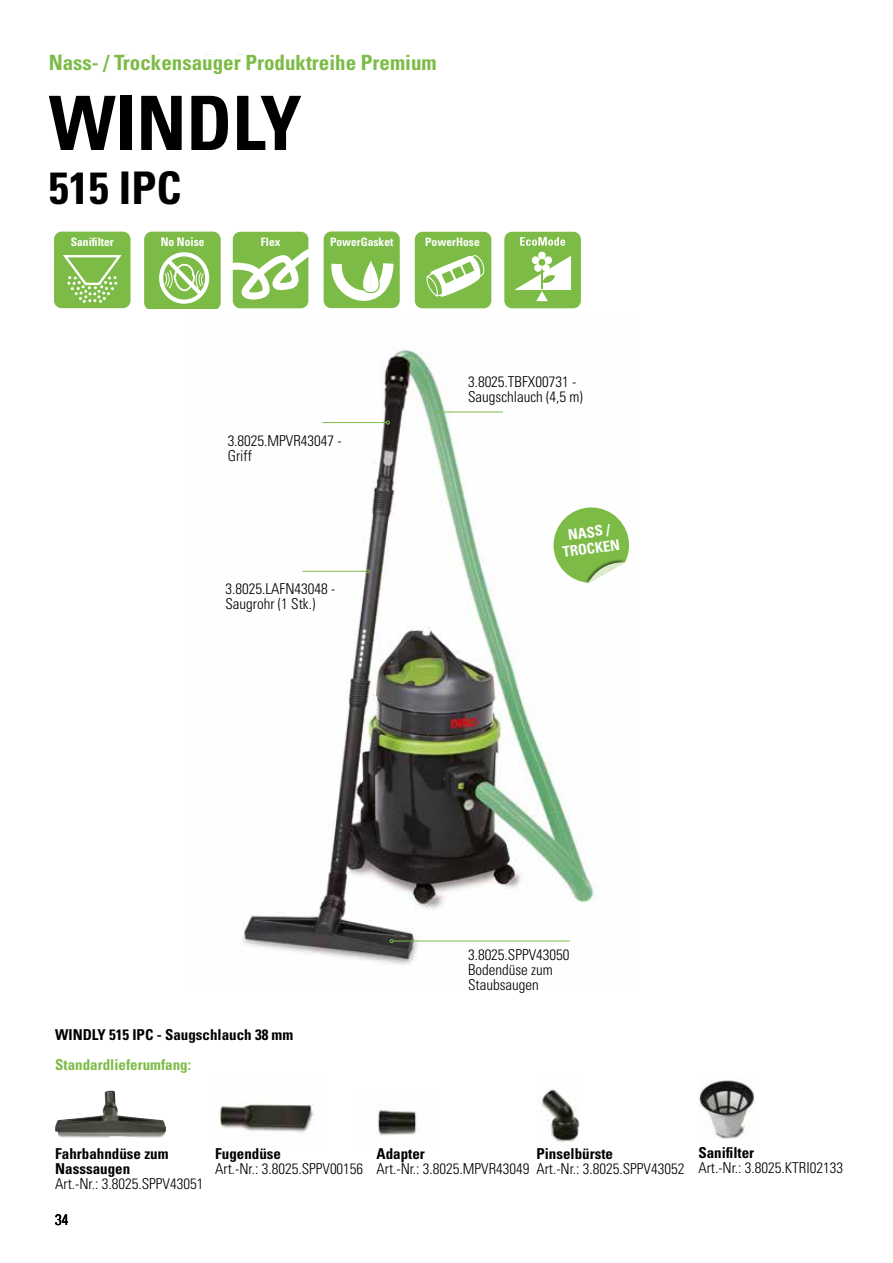
<style>
.page{position:relative;width:893px;height:1263px;background:#fff}
.page>*{position:absolute;margin:0;border:0;box-sizing:border-box;transform-origin:0 0}
.t1{font:700 condensed 75px "Univers LT Std";color:#000}
.t2{font:700 condensed 45px "Univers LT Std";color:#000}
.t3{font:700 condensed 21px "Univers LT Std";color:#7dbb47}
.t4{font:300 condensed 15px/15px "Univers LT Std";color:#000}
.t5{font:700 condensed 15px/15px "Univers LT Std";color:#000}
.t6{font:700 condensed 15px "Univers LT Std";color:#7dbb47}
.t7{font:700 condensed 14.7px/16.2px "Univers LT Std";color:#fff;text-align:center}
.t8{font:700 condensed 11.85px "Univers LT Std";color:#fff}
.t9{font:700 condensed 11.55px "Univers LT Std";color:#fff}
</style>
<div class="page">
<img style="left:242px;top:349px;width:352px;height:616px">
<div style="left:54px;top:232px;width:77px;height:76px;background:#7dbb47;border-radius:8px"></div>
<svg style="left:63px;top:255px;width:59px;height:48px"></svg>
<svg style="left:144px;top:232px;width:77px;height:76px"></svg>
<div style="left:233px;top:232px;width:75px;height:76px;background:#7dbb47;border-radius:8px"></div>
<svg style="left:232px;top:241px;width:77px;height:66px"></svg>
<div style="left:415px;top:232px;width:76px;height:76px;background:#7dbb47;border-radius:8px"></div>
<svg style="left:426px;top:255px;width:59px;height:42px"></svg>
<div style="left:324px;top:231px;width:76px;height:77px;background:#7dbb47;border-radius:8px"></div>
<svg style="left:327px;top:260px;width:72px;height:48px"></svg>
<div style="left:504px;top:232px;width:77px;height:76px;background:#7dbb47;border-radius:8px"></div>
<svg style="left:520px;top:237px;width:45px;height:9px"></svg>
<svg style="left:514px;top:252px;width:57px;height:49px"></svg>
<hr style="left:439px;top:412px;width:64px;height:1px;background:#7dbb47">
<svg style="left:436px;top:410px;width:3px;height:4px"></svg>
<hr style="left:322px;top:422px;width:64px;height:1px;background:#7dbb47">
<svg style="left:386px;top:421px;width:4px;height:3px"></svg>
<hr style="left:302px;top:571px;width:64px;height:1px;background:#7dbb47">
<svg style="left:366px;top:569px;width:4px;height:4px"></svg>
<hr style="left:393px;top:941px;width:177px;height:1px;background:#7dbb47">
<svg style="left:390px;top:939px;width:3px;height:4px"></svg>
<img style="left:539px;top:1089px;width:41px;height:53px">
<img style="left:220px;top:1102px;width:94px;height:30px">
<img style="left:377px;top:1104px;width:40px;height:32px">
<img style="left:55px;top:1090px;width:111px;height:48px">
<img style="left:698px;top:1080px;width:57px;height:58px">
<svg style="left:554px;top:507px;width:75px;height:76px"></svg>
<h3 class="t3" style="left:55px;top:50px;width:258px">Sauger Produktreih Premi m</h3>
<h3 class="t3" style="left:49px;top:50px;width:390px">Nass- / Trockensauger Produktreihe Premium</h3>
<h1 class="t1" style="left:49px;top:77px;width:254px">WINDLY</h1>
<h2 class="t2" style="left:49px;top:160px;width:134px">515 IPC</h2>
<p class="t9" style="left:71px;top:235px;width:45px">Sanifilter</p>
<p class="t8" style="left:161px;top:235px;width:45px">No Noise</p>
<p class="t9" style="left:261px;top:235px;width:21px">Flex</p>
<p class="t9" style="left:330px;top:235px;width:65px">PowerGasket</p>
<p class="t9" style="left:425px;top:235px;width:56px">PowerHose</p>
<p class="t4" style="left:228px;top:433px;width:116px">3.8025.MPVR43047 -<br>Griff</p>
<p class="t4" style="left:225px;top:581px;width:111px">3.8025.LAFN43048 -<br>Saugrohr (1 Stk.)</p>
<p class="t4" style="left:468px;top:374px;width:116px">3.8025.TBFX00731 -<br>Saugschlauch (4,5 m)</p>
<p class="t7" style="left:559px;top:528px;width:59px;rotate:-8deg">NASS /<br>TROCKEN</p>
<p class="t5" style="left:55px;top:1027px;width:240px">WINDLY 515 IPC - Saugschlauch 38 mm</p>
<p class="t6" style="left:55px;top:1055px;width:137px">Standardlieferumfang:</p>
<p class="t4" style="left:468px;top:947px;width:103px">3.8025.SPPV43050<br>Bodendüse zum<br>Staubsaugen</p>
<p class="t5" style="left:55px;top:1146px;width:115px">Fahrbahndüse zum<br>Nasssaugen</p>
<p class="t4" style="left:55px;top:1176px;width:150px">Art.-Nr.: 3.8025.SPPV43051</p>
<p class="t4" style="left:55px;top:1212px;width:15px">34</p>
<p class="t5" style="left:215px;top:1146px;width:67px">Fugendüse</p>
<p class="t4" style="left:215px;top:1161px;width:150px">Art.-Nr.: 3.8025.SPPV00156</p>
<p class="t5" style="left:376px;top:1146px;width:50px">Adapter</p>
<p class="t4" style="left:376px;top:1161px;width:155px">Art.-Nr.: 3.8025.MPVR43049</p>
<p class="t5" style="left:536px;top:1146px;width:78px">Pinselbürste</p>
<p class="t4" style="left:536px;top:1161px;width:150px">Art.-Nr.: 3.8025.SPPV43052</p>
<p class="t5" style="left:698px;top:1145px;width:57px">Sanifilter</p>
<p class="t4" style="left:698px;top:1160px;width:146px">Art.-Nr.: 3.8025.KTRI02133</p>
</div>
